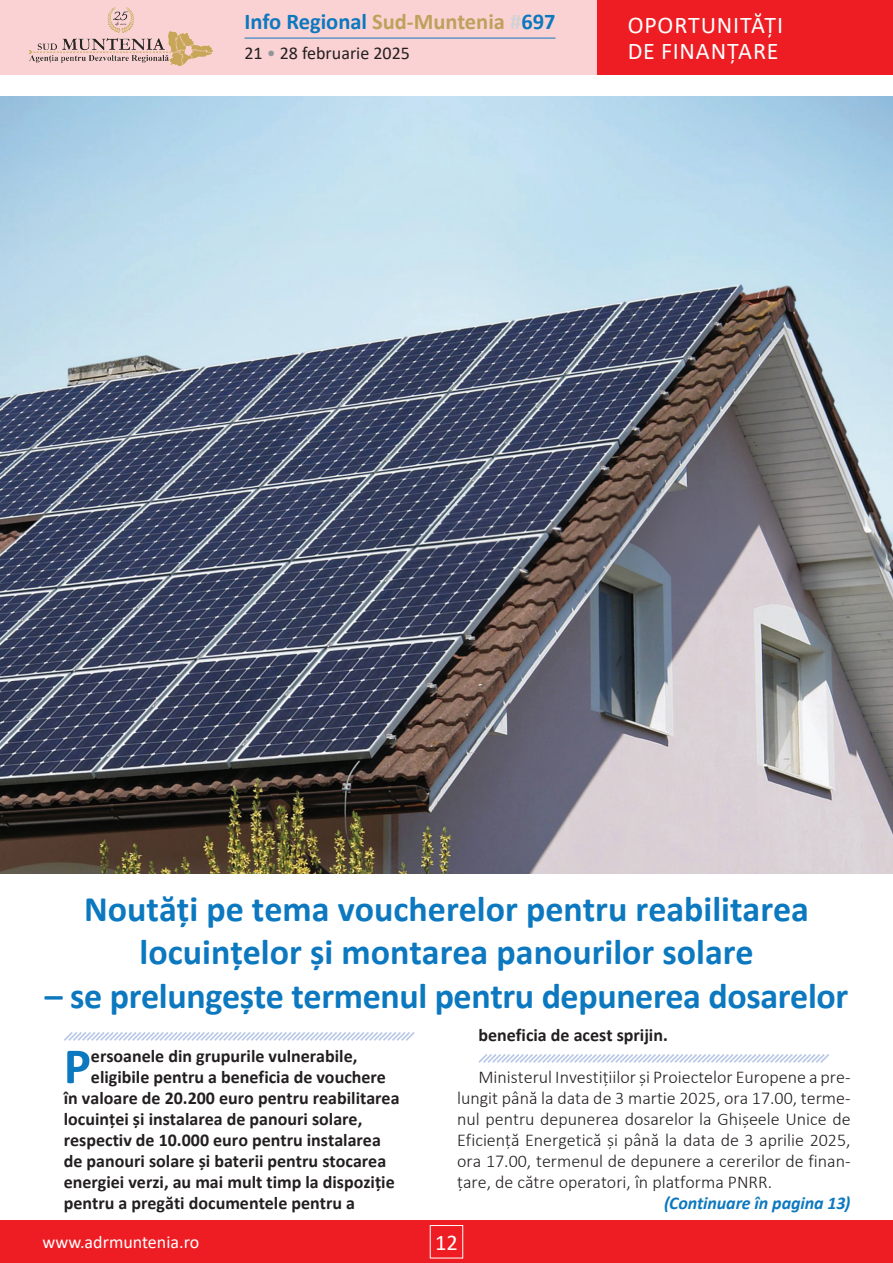
<style>
.page{position:relative;width:893px;height:1263px;background:#fff}
.page>*{position:absolute;margin:0;border:0;box-sizing:border-box;transform-origin:0 0}
.t1{font:700 51.15px "Calibri";color:#0c78bf}
.t2{font:700 36px/43.2px "Calibri";color:#0c78bf;text-align:center}
.t3{font:24px/25.5px "Calibri";letter-spacing:.035em;color:#fff}
.t4{font:700 22.5px "Calibri";color:#0c78bf}
.t5{font:22.5px "Calibri";color:#fff}
.t6{font:700 18px "Calibri";color:#231f20}
.t7{font:300 18px/21px "Calibri";color:#231f20;text-align:justify}
.t8{font:italic 700 18px "Calibri";letter-spacing:-.005em;color:#0c78bf}
.t9{font:18px "Calibri";color:#fff}
.t10{font:18px "Calibri";color:#231f20}
.s1{color:#bfa05c}
.s2{color:#d1d2d4}
.s3{color:#939598}
</style>
<div class="page">
<div style="left:0;top:1220px;width:893px;height:43px;background:#ee1d23"></div>
<div style="left:430px;top:1225px;width:33px;height:33px;border:1px solid #fff"></div>
<div style="left:0;top:0;width:893px;height:75px;background:#fbd2d3"></div>
<div style="left:597px;top:0;width:296px;height:75px;background:#ee1d23"></div>
<hr style="left:244px;top:38px;width:311px;height:1px;background:#0c78bf">
<img style="left:28px;top:7px;width:185px;height:59px">
<svg style="left:64px;top:1032px;width:351px;height:9px"></svg>
<svg style="left:478px;top:1054px;width:351px;height:9px"></svg>
<img style="left:0;top:96px;width:893px;height:777px">
<p class="t4" style="left:244px;top:6px;width:313px">Info Regional <span class="s1">Sud-Muntenia</span> <span class="s2">#</span>697</p>
<p class="t10" style="left:244px;top:41px;width:167px">21 <span class="s3">•</span> 28 februarie 2025</p>
<h3 class="t3" style="left:628px;top:12px;width:157px">OPORTUNITĂȚI<br>DE FINANȚARE</h3>
<h2 class="t2" style="left:84px;top:887px;width:726px">Noutăți pe tema voucherelor pentru reabilitarea locuințelor și montarea panourilor solare</h2>
<h2 class="t2" style="left:45px;top:973px;width:805px">– se prelungește termenul pentru depunerea dosarelor</h2>
<h1 class="t1" style="left:64px;top:1030px;width:29px">P</h1>
<p class="t6" style="left:91px;top:1043px;width:268px">ersoanele din grupurile vulnerabile,</p>
<p class="t6" style="left:91px;top:1064px;width:297px">eligibile pentru a beneficia de vouchere</p>
<p class="t6" style="left:64px;top:1085px;width:337px">în valoare de 20.200 euro pentru reabilitarea</p>
<p class="t6" style="left:64px;top:1106px;width:300px">locuinței și instalarea de panouri solare,</p>
<p class="t6" style="left:64px;top:1127px;width:319px">respectiv de 10.000 euro pentru instalarea</p>
<p class="t6" style="left:64px;top:1148px;width:324px">de panouri solare și baterii pentru stocarea</p>
<p class="t6" style="left:64px;top:1169px;width:332px">energiei verzi, au mai mult timp la dispoziție</p>
<p class="t6" style="left:64px;top:1190px;width:293px">pentru a pregăti documentele pentru a</p>
<p class="t6" style="left:478px;top:1022px;width:191px">beneficia de acest sprijin.</p>
<p class="t7" style="left:457px;top:1066px;width:395px;text-indent:21px">Ministerul Investițiilor și Proiectelor Europene a pre&shy;lungit până la data de 3 martie 2025, ora 17.00, terme&shy;nul pentru depunerea dosarelor la Ghișeele Unice de Eficiență Energetică și până la data de 3 aprilie 2025, ora 17.00, termenul de depunere a cererilor de finan&shy;țare, de către operatori, în platforma PNRR.</p>
<p class="t8" style="left:664px;top:1190px;width:188px">(Continuare în pagina 13)</p>
<p class="t9" style="left:43px;top:1230px;width:158px">www.adrmuntenia.ro</p>
<p class="t5" style="left:435px;top:1226px;width:24px">12</p>
</div>
